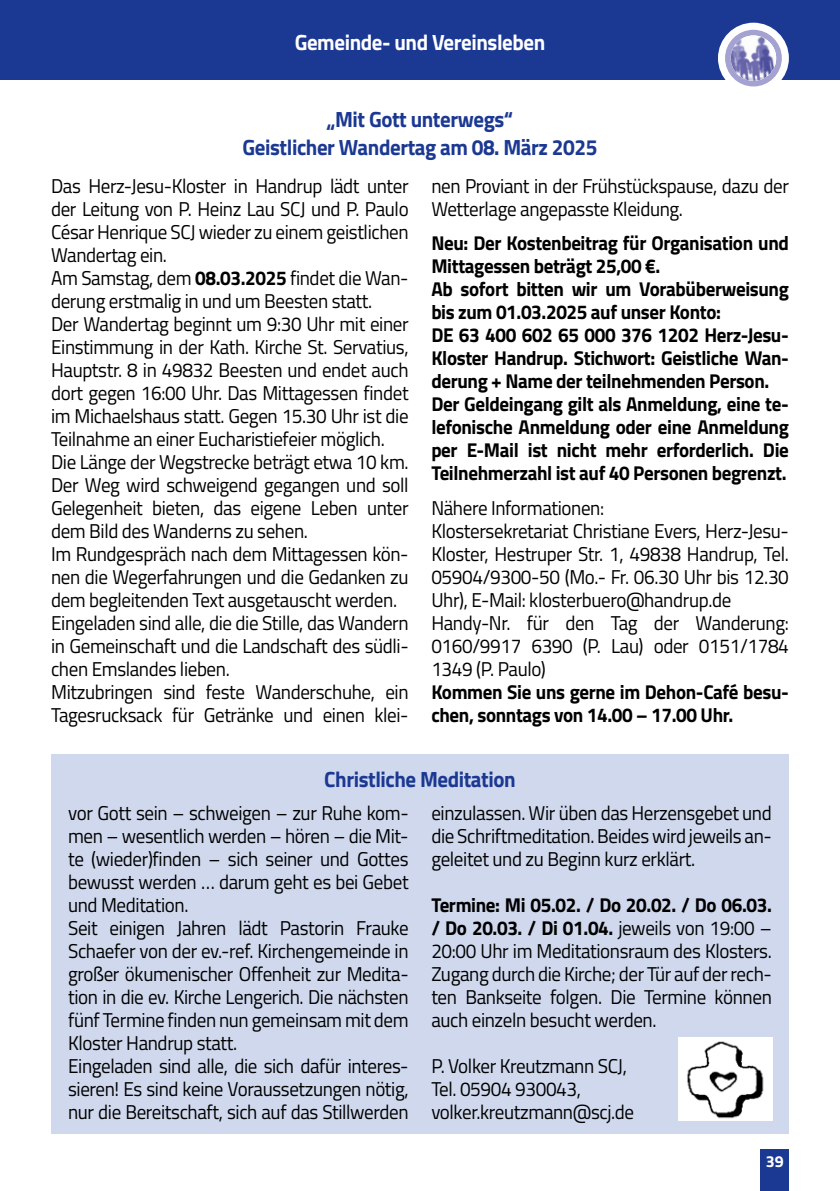
<style>
.page{position:relative;width:840px;height:1191px;background:#fff}
.page>*{position:absolute;margin:0;border:0;box-sizing:border-box;transform-origin:0 0}
.t1{font:700 22px/28px "Titillium Web";letter-spacing:-.02em;color:#1b3892;text-align:center;scale:.95 1}
.t2{font:700 22px "Titillium Web";letter-spacing:-.02em;color:#fff;scale:.95 1}
.t3{font:20px/23px "Titillium Web";letter-spacing:-.02em;color:#000;scale:.95 1}
.t4{font:700 20px/23px "Titillium Web";letter-spacing:-.02em;color:#000;scale:.95 1}
.t5{font:700 16px "Titillium Web";color:#fff}
.s1{font-weight:700}
</style>
<div class="page">
<div style="left:760px;top:1149px;width:28px;height:42px;background:#1b3892"></div>
<div style="left:0;top:0;width:839px;height:79px;background:#1b3892"></div>
<div style="left:717px;top:23px;width:71px;height:71px;background:#fff;border-radius:50%"></div>
<div style="left:724px;top:30px;width:57px;height:56px;background:#a4a2d0;border-radius:50%"></div>
<img style="left:730px;top:35px;width:45px;height:46px">
<div style="left:51px;top:754px;width:737px;height:380px;background:#cfd8ed"></div>
<img style="left:678px;top:1037px;width:93px;height:84px">
<p class="t2" style="left:294px;top:26px;width:265px">Gemeinde- und V reinsleben</p>
<p class="t2" style="left:323px;top:26px;width:205px">Amtliche Mitteilungen</p>
<p class="t1" style="left:242px;top:104px;width:375px">„Mit Gott unterwegs“<br>Geistlicher Wandertag am 08. März 2025</p>
<p class="t3" style="left:51px;top:173px;width:378px">Das Herz-Jesu-Kloster in Handrup lädt unter der Leitung von P. Heinz Lau SCJ und P. Paulo César Henrique SCJ wieder zu einem geistlichen Wandertag ein.<br>Am Samstag, dem <span class="s1">08.03.2025</span> findet die Wan&shy;derung erstmalig in und um Beesten statt.<br>Der Wandertag beginnt um 9:30 Uhr mit einer Einstimmung in der Kath. Kirche St. Servatius, Hauptstr. 8 in 49832 Beesten und endet auch dort gegen 16:00 Uhr. Das Mittagessen findet im Michaelshaus statt. Gegen 15.30 Uhr ist die Teilnahme an einer Eucharistiefeier möglich.<br>Die Länge der Wegstrecke beträgt etwa 10 km.<br>Der Weg wird schweigend gegangen und soll Gelegenheit bieten, das eigene Leben unter dem Bild des Wanderns zu sehen.<br>Im Rundgespräch nach dem Mittagessen kön&shy;nen die Wegerfahrungen und die Gedanken zu dem begleitenden Text ausgetauscht werden.<br>Eingeladen sind alle, die die Stille, das Wandern in Gemeinschaft und die Landschaft des südli&shy;chen Emslandes lieben.<br>Mitzubringen sind feste Wanderschuhe, ein Tagesrucksack für Getränke und einen klei-</p>
<p class="t3" style="left:431px;top:173px;width:378px">nen Proviant in der Frühstückspause, dazu der<br>Wetterlage angepasste Kleidung.</p>
<p class="t4" style="left:431px;top:231px;width:377px">Neu: Der Kostenbeitrag für Organisation und Mittagessen beträgt 25,00 €.<br>Ab sofort bitten wir um Vorabüberweisung bis zum 01.03.2025 auf unser Konto:<br>DE 63 400 602 65 000 376 1202 Herz-Jesu-Kloster Handrup. Stichwort: Geistliche Wan&shy;derung + Name der teilnehmenden Person.<br>Der Geldeingang gilt als Anmeldung, eine te&shy;lefonische Anmeldung oder eine Anmeldung per E-Mail ist nicht mehr erforderlich. Die Teilnehmerzahl ist auf 40 Personen begrenzt.</p>
<p class="t3" style="left:431px;top:495px;width:378px">Nähere Informationen:<br>Klostersekretariat Christiane Evers, Herz-Jesu-Kloster, Hestruper Str. 1, 49838 Handrup, Tel.<br>05904/9300-50 (Mo.- Fr. 06.30 Uhr bis 12.30<br>Uhr), E-Mail: klosterbuero@handrup.de Handy-Nr. für den Tag der Wanderung:<br>0160/9917 6390 (P. Lau) oder 0151/1784<br>1349 (P. Paulo)</p>
<p class="t4" style="left:431px;top:679px;width:378px">Kommen Sie uns gerne im Dehon-Café besu&shy;chen, sonntags von 14.00 – 17.00 Uhr.</p>
<p class="t1" style="left:324px;top:764px;width:203px">Christliche Meditation</p>
<p class="t3" style="left:68px;top:800px;width:360px">vor Gott sein – schweigen – zur Ruhe kom&shy;men – wesentlich werden – hören – die Mit&shy;te (wieder)finden – sich seiner und Gottes bewusst werden … darum geht es bei Gebet und Meditation.<br>Seit einigen Jahren lädt Pastorin Frauke Schaefer von der ev.-ref. Kirchengemeinde in großer ökumenischer Offenheit zur Medita&shy;tion in die ev. Kirche Lengerich. Die nächsten fünf Termine finden nun gemeinsam mit dem Kloster Handrup statt.<br>Eingeladen sind alle, die sich dafür interes&shy;sieren! Es sind keine Voraussetzungen nötig, nur die Bereitschaft, sich auf das Stillwerden</p>
<p class="t3" style="left:431px;top:800px;width:360px;text-align:justify">einzulassen. Wir üben das Herzensgebet und die Schriftmeditation. Beides wird jeweils an&shy;geleitet und zu Beginn kurz erklärt.</p>
<p class="t3" style="left:431px;top:892px;width:360px;text-align:justify"><span class="s1">Termine: Mi 05.02. / Do 20.02. / Do 06.03. / Do 20.03. / Di 01.04.</span> jeweils von 19:00 – 20:00 Uhr im Meditationsraum des Klosters.<br>Zugang durch die Kirche; der Tür auf der rech&shy;ten Bankseite folgen. Die Termine können auch einzeln besucht werden.</p>
<p class="t3" style="left:431px;top:1053px;width:215px">P. Volker Kreutzmann SCJ,<br>Tel. 05904 930043, volker.kreutzmann@scj.de</p>
<p class="t5" style="left:765px;top:1149px;width:19px">39</p>
</div>
